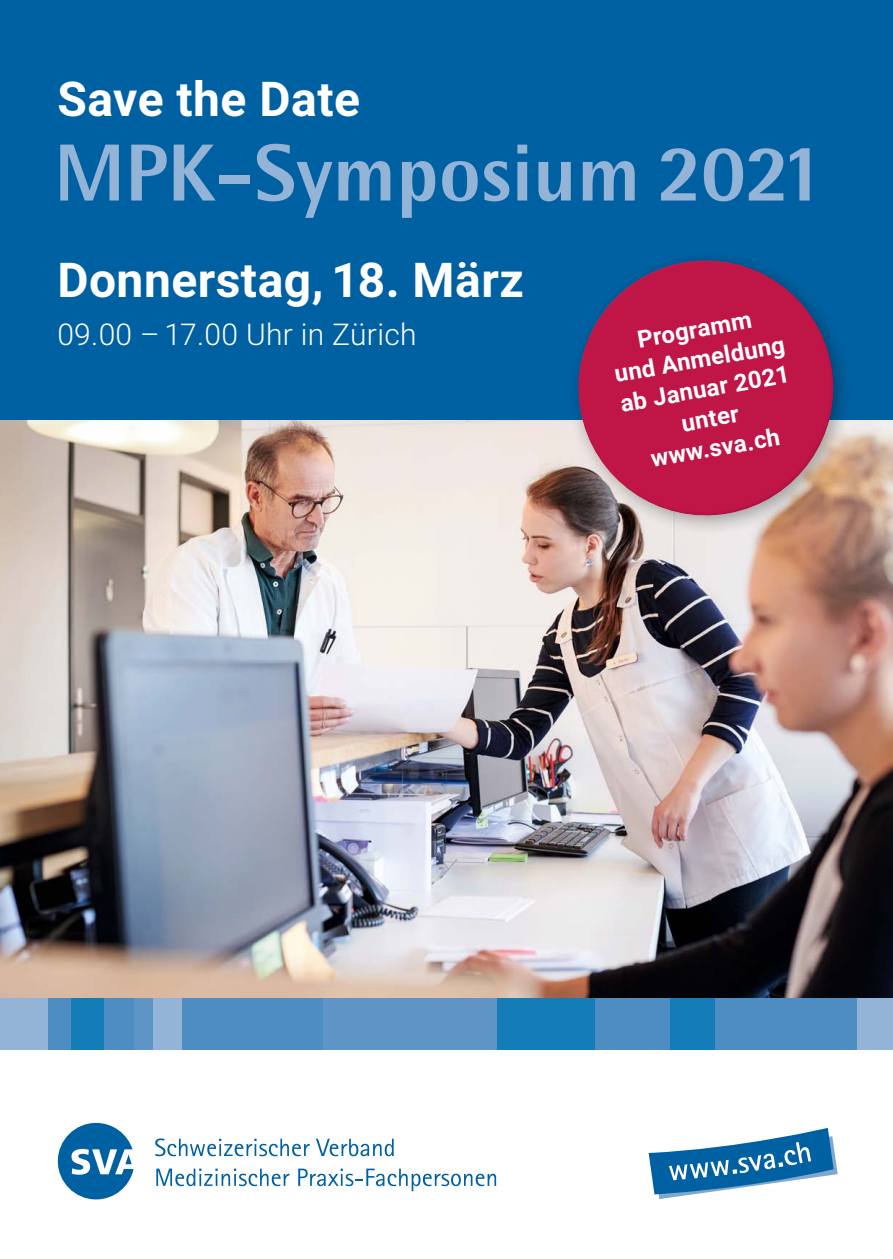
<style>
.page{position:relative;width:893px;height:1259px;background:#fff}
.page>*{position:absolute;margin:0;border:0;box-sizing:border-box;transform-origin:0 0}
.t1{font:800 81px "Rotis Semi Sans";letter-spacing:.005em;color:#93b3d7}
.t2{font:700 48px "Roboto";letter-spacing:.01em;color:#fff}
.t3{font:300 30px "Roboto";letter-spacing:.01em;color:#fff}
.t4{font:700 24px/30px "Roboto";color:#fff;text-align:center}
</style>
<div class="page">
<img style="left:0;top:420px;width:893px;height:578px">
<div style="left:0;top:0;width:893px;height:420px;background:#0061a2"></div>
<div style="left:496px;top:998px;width:100px;height:51px;background:#147cb7"></div>
<div style="left:596px;top:998px;width:74px;height:51px;background:#4d8dc1"></div>
<div style="left:670px;top:998px;width:45px;height:51px;background:#147cb7"></div>
<div style="left:715px;top:998px;width:143px;height:51px;background:#4d8dc1"></div>
<div style="left:858px;top:998px;width:35px;height:51px;background:#93b3d7"></div>
<div style="left:323px;top:998px;width:173px;height:51px;background:#5e94c6"></div>
<div style="left:181px;top:998px;width:142px;height:51px;background:#4d8dc1"></div>
<div style="left:153px;top:998px;width:28px;height:51px;background:#93b3d7"></div>
<div style="left:133px;top:998px;width:20px;height:51px;background:#5e94c6"></div>
<div style="left:104px;top:998px;width:29px;height:51px;background:#4d8dc1"></div>
<div style="left:71px;top:998px;width:33px;height:51px;background:#147cb7"></div>
<div style="left:48px;top:998px;width:23px;height:51px;background:#4d8dc1"></div>
<div style="left:0;top:998px;width:48px;height:51px;background:#93b3d7"></div>
<svg style="left:554px;top:258px;width:245px;height:210px"></svg>
<svg style="left:577px;top:293px;width:281px;height:245px;background:#ad3b5f"></svg>
<svg style="left:649px;top:1127px;width:189px;height:72px"></svg>
<svg style="left:58px;top:1123px;width:75px;height:76px"></svg>
<svg style="left:155px;top:1138px;width:155px;height:18px"></svg>
<svg style="left:316px;top:1138px;width:78px;height:18px"></svg>
<svg style="left:156px;top:1168px;width:133px;height:18px"></svg>
<svg style="left:298px;top:1168px;width:198px;height:23px"></svg>
<h2 class="t2" style="left:57px;top:66px;width:304px">Save the Date</h2>
<h1 class="t1" style="left:54px;top:122px;width:773px">MPK-Symposium 2021</h1>
<h2 class="t2" style="left:57px;top:246px;width:468px">Donnerstag, 18. März</h2>
<p class="t3" style="left:57px;top:313px;width:361px">09.00 – 17.00 Uhr in Zürich</p>
<p class="t4" style="left:607px;top:329px;width:174px;rotate:-10deg">Programm<br>und Anmeldung ab Januar 2021 unter www.sva.ch</p>
</div>
